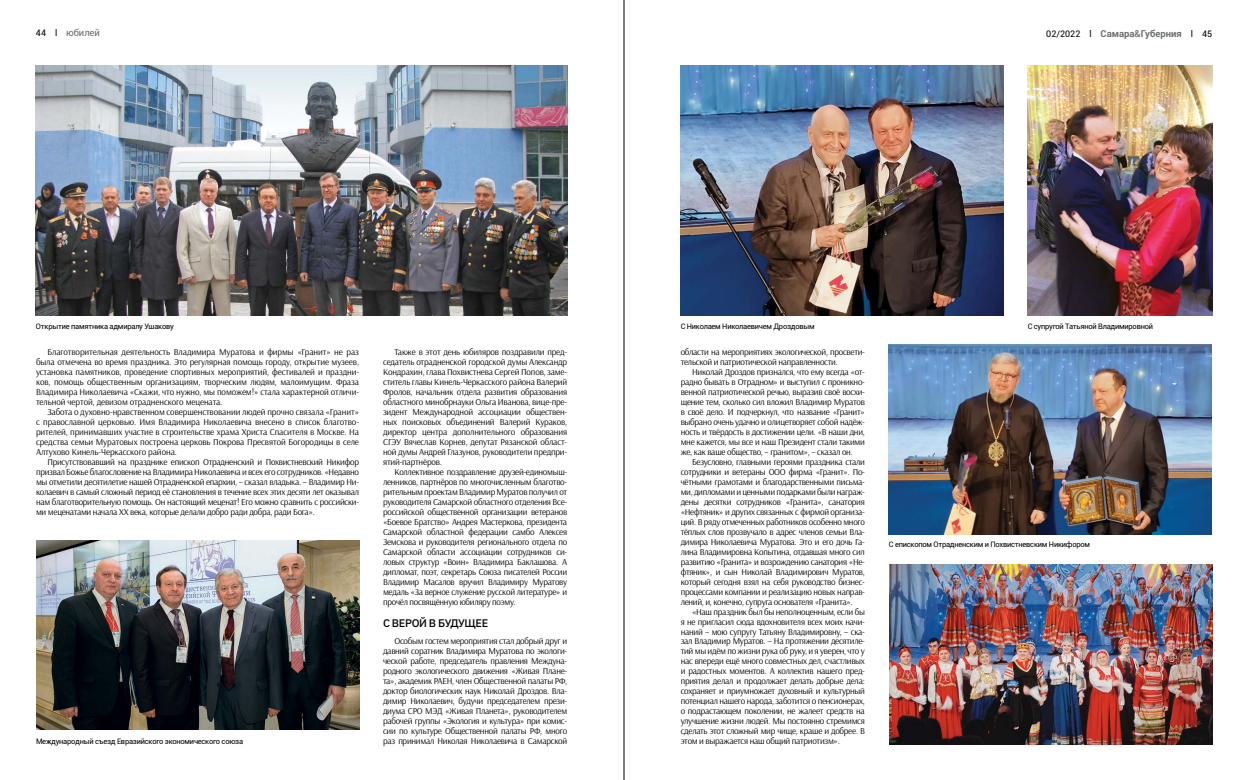
<style>
.page{position:relative;width:1248px;height:780px;background:#fff}
.page>*{position:absolute;margin:0;border:0;box-sizing:border-box;transform-origin:0 0}
.t1{font:600 11px "Aneliza";letter-spacing:-.03em;color:#000}
.t2{font:700 9.5px "Roboto";color:#6c6f71}
.t3{font:9.5px "Roboto";color:#6c6f71}
.t4{font:9px/10px "Arsenal";letter-spacing:-.03em;color:#000;text-align:justify}
.t5{font:9px "Roboto";color:#000}
.t6{font:7.5px "Roboto";letter-spacing:-.03em;color:#000}
.s1{font-weight:400;font-size:9px;color:#000}
.s2{font-weight:500}
</style>
<div class="page">
<img style="left:680px;top:66px;width:323px;height:249px">
<img style="left:1027px;top:66px;width:185px;height:249px">
<img style="left:36px;top:66px;width:531px;height:249px">
<img style="left:889px;top:564px;width:323px;height:180px">
<img style="left:934px;top:345px;width:238px;height:189px">
<img style="left:1172px;top:345px;width:39px;height:189px">
<img style="left:888px;top:345px;width:46px;height:189px">
<img style="left:36px;top:540px;width:323px;height:189px">
<hr style="left:623px;top:0;width:1px;height:780px;background:#000">
<p class="t3" style="left:66px;top:26px;width:35px">юбилей</p>
<p class="t5" style="left:36px;top:27px;width:23px">44 l</p>
<p class="t2" style="left:1046px;top:27px;width:167px"><span class="s1">02/2022 l</span> Самара<span class="s2">&amp;</span>Губерния <span class="s1">l 45</span></p>
<p class="t6" style="left:36px;top:321px;width:139px">Открытие памятника адмиралу Ушакову</p>
<p class="t6" style="left:680px;top:321px;width:135px">С Николаем Николаевичем Дроздовым</p>
<p class="t6" style="left:1027px;top:321px;width:127px">С супругой Татьяной Владимировной</p>
<p class="t4" style="left:383px;top:347px;width:186px;text-indent:11px">Также в этот день юбиляров поздравили пред&shy;седатель отрадненской городской думы Александр Кондрахин, глава Похвистнева Сергей Попов, заме&shy;ститель главы Кинель-Черкасского района Валерий Фролов, начальник отдела развития образования областного минобрнауки Ольга Иванова, вице-пре&shy;зидент Международной ассоциации обществен&shy;ных поисковых объединений Валерий Кураков, директор центра дополнительного образования СГЭУ Вячеслав Корнев, депутат Рязанской област&shy;ной думы Андрей Глазунов, руководители предпри&shy;ятий-партнёров.</p>
<p class="t4" style="left:383px;top:467px;width:186px;text-indent:11px">Коллективное поздравление друзей-единомыш&shy;ленников, партнёров по многочисленным благотво&shy;рительным проектам Владимир Муратов получил от руководителя Самарской областного отделения Все&shy;российской общественной организации ветеранов «Боевое Братство» Андрея Мастеркова, президента Самарской областной федерации самбо Алексея Земскова и руководителя регионального отдела по Самарской области ассоциации сотрудников си&shy;ловых структур «Воин» Владимира Баклашова. А дипломат, поэт, секретарь Союза писателей России Владимир Масалов вручил Владимиру Муратову медаль «За верное служение русской литературе» и прочёл посвящённую юбиляру поэму.</p>
<p class="t1" style="left:383px;top:615px;width:107px">С ВЕРОЙ В БУДУЩЕЕ</p>
<p class="t4" style="left:383px;top:636px;width:186px;text-indent:11px">Особым гостем мероприятия стал добрый друг и давний соратник Владимира Муратова по экологи&shy;ческой работе, председатель правления Междуна&shy;родного экологического движения «Живая Плане&shy;та», академик РАЕН, член Общественной палаты РФ, доктор биологических наук Николай Дроздов. Вла&shy;димир Николаевич, будучи председателем прези&shy;диума СРО МЭД «Живая Планета», руководителем рабочей группы «Экология и культура» при комис&shy;сии по культуре Общественной палаты РФ, много раз принимал Николая Николаевича в Самарской</p>
<p class="t4" style="left:36px;top:347px;width:324px;text-indent:11px">Благотворительная деятельность Владимира Муратова и фирмы «Гранит» не раз была отмечена во время праздника. Это регулярная помощь городу, открытие музеев, установка памятников, проведение спортивных мероприятий, фестивалей и праздни&shy;ков, помощь общественным организациям, творческим людям, малоимущим. Фраза Владимира Николаевича «Скажи, что нужно, мы поможем!» стала характерной отличи&shy;тельной чертой, девизом отрадненского мецената.</p>
<p class="t4" style="left:36px;top:407px;width:324px;text-indent:11px">Забота о духовно-нравственном совершенствовании людей прочно связала «Гранит» с православной церковью. Имя Владимира Николаевича внесено в список благотво&shy;рителей, принимавших участие в строительстве храма Христа Спасителя в Москве. На средства семьи Муратовых построена церковь Покрова Пресвятой Богородицы в селе Алтухово Кинель-Черкасского района.</p>
<p class="t4" style="left:36px;top:457px;width:324px;text-indent:11px">Присутствовавший на празднике епископ Отрадненский и Похвистневский Никифор призвал Божье благословение на Владимира Николаевича и всех его сотрудников. «Недавно мы отметили десятилетие нашей Отрадненской епархии, – сказал владыка. – Владимир Ни&shy;колаевич в самый сложный период её становления в течение всех этих десяти лет оказывал нам благотворительную помощь. Он настоящий меценат! Его можно сравнить с российски&shy;ми меценатами начала XX века, которые делали добро ради добра, ради Бога».</p>
<p class="t4" style="left:680px;top:347px;width:186px">области на мероприятиях экологической, просвети&shy;тельской и патриотической направленности.</p>
<p class="t4" style="left:680px;top:367px;width:186px;text-indent:11px">Николай Дроздов признался, что ему всегда «от&shy;радно бывать в Отрадном» и выступил с проникно&shy;венной патриотической речью, выразив своё восхи&shy;щение тем, сколько сил вложил Владимир Муратов в своё дело. И подчеркнул, что название «Гранит» выбрано очень удачно и олицетворяет собой надёж&shy;ность и твёрдость в достижении цели. «В наши дни, мне кажется, мы все и наш Президент стали такими же, как ваше общество, – гранитом», – сказал он.</p>
<p class="t4" style="left:680px;top:457px;width:186px;text-indent:11px">Безусловно, главными героями праздника стали сотрудники и ветераны ООО фирма «Гранит». По&shy;чётными грамотами и благодарственными письма&shy;ми, дипломами и ценными подарками были награж&shy;дены десятки сотрудников «Гранита», санатория «Нефтяник» и других связанных с фирмой организа&shy;ций. В ряду отмеченных работников особенно много тёплых слов прозвучало в адрес членов семьи Вла&shy;димира Николаевича Муратова. Это и его дочь Га&shy;лина Владимировна Копытина, отдавшая много сил развитию «Гранита» и возрождению санатория «Не&shy;фтяник», и сын Николай Владимирович Муратов, который сегодня взял на себя руководство бизнес&shy;процессами компании и реализацию новых направ&shy;лений, и, конечно, супруга основателя «Гранита».</p>
<p class="t4" style="left:680px;top:606px;width:186px;text-indent:11px">«Наш праздник был бы неполноценным, если бы я не пригласил сюда вдохновителя всех моих начи&shy;наний – мою супругу Татьяну Владимировну, – ска&shy;зал Владимир Муратов. – На протяжении десятиле&shy;тий мы идём по жизни рука об руку, и я уверен, что у нас впереди ещё много совместных дел, счастливых и радостных моментов. А коллектив нашего пред&shy;приятия делал и продолжает делать добрые дела: сохраняет и приумножает духовный и культурный потенциал нашего народа, заботится о пенсионерах, о подрастающем поколении, не жалеет средств на улучшение жизни людей. Мы постоянно стремимся сделать этот сложный мир чище, краше и добрее. В</p>
<p class="t6" style="left:36px;top:736px;width:209px">Международный съезд Евразийского экономического союза</p>
<p class="t4" style="left:680px;top:736px;width:161px">этом и выражается наш общий патриотизм».</p>
<p class="t6" style="left:888px;top:539px;width:203px">С епископом Отрадненским и Похвистневским Никифором</p>
</div>
